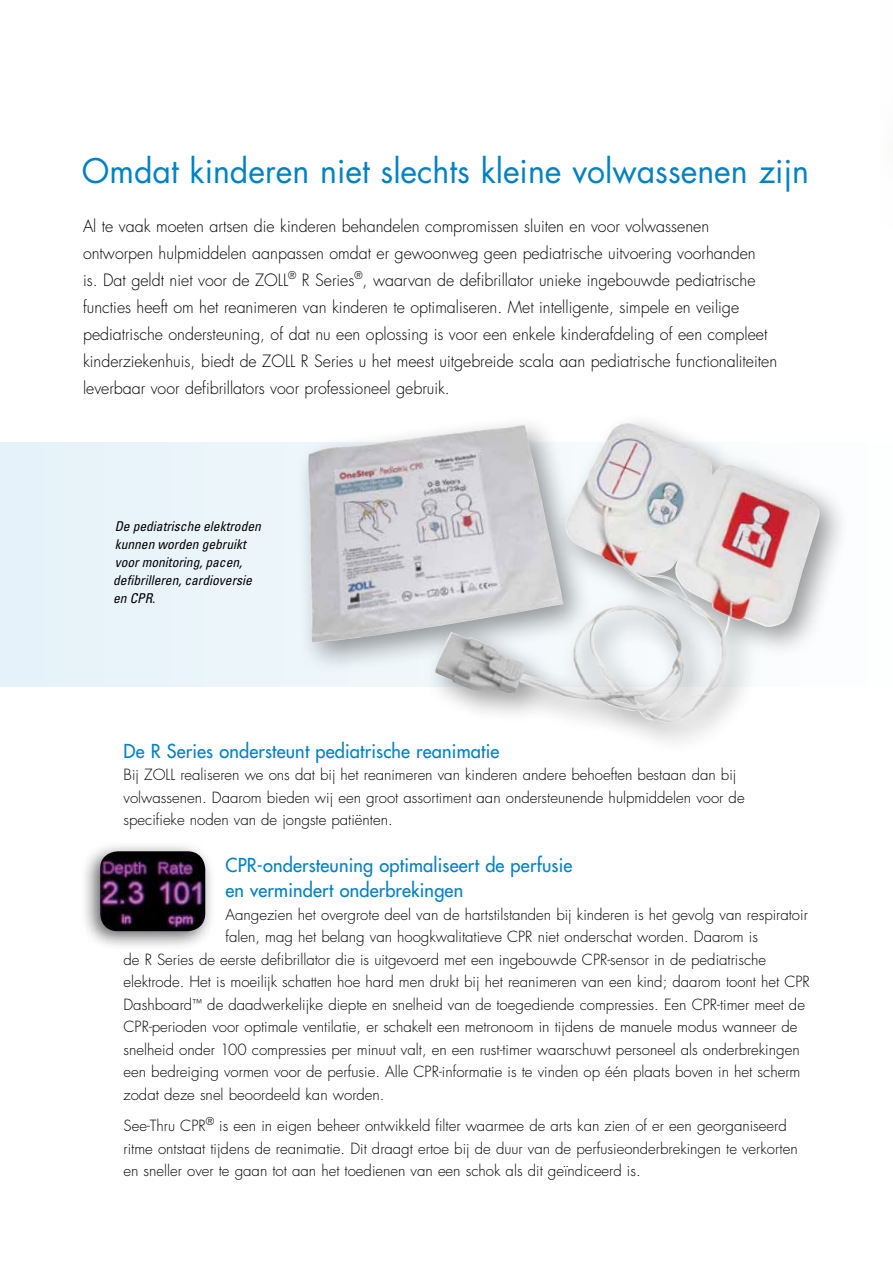
<style>
.page{position:relative;width:893px;height:1263px;background:#fff}
.page>*{position:absolute;margin:0;border:0;box-sizing:border-box;transform-origin:0 0}
.t1{font:33px "Futura Std";color:#0081c6}
.t2{font:500 18.75px/25.5px "Futura Std";letter-spacing:.01em;color:#0081c6}
.t3{font:300 16.5px/27px "Futura Std";color:#000}
.t4{font:300 15px/22.5px "Futura Std";color:#000}
.t5{font:italic condensed 13.5px/18px "Univers";color:#000}
</style>
<div class="page">
<div style="left:0;top:442px;width:295px;height:244px;background:#e9f4fa"></div>
<div style="left:295px;top:411px;width:556px;height:343px;background:#000;opacity:.4"></div>
<img style="left:434px;top:423px;width:289px;height:300px">
<div style="left:80px;top:841px;width:136px;height:110px;background:#000;opacity:.6"></div>
<img style="left:100px;top:851px;width:105px;height:80px">
<h1 class="t1" style="left:82px;top:150px;width:728px">Omdat kinderen niet slechts kleine volwassenen zijn</h1>
<p class="t3" style="left:83px;top:212px;width:696px">Al te vaak moeten artsen die kinderen behandelen compromissen sluiten en voor volwassenen ontworpen hulpmiddelen aanpassen omdat er gewoonweg geen pediatrische uitvoering voorhanden<br>is. Dat geldt niet voor de ZOLL<sup>®</sup> R Series<sup>®</sup>, waarvan de defibrillator unieke ingebouwde pediatrische functies heeft om het reanimeren van kinderen te optimaliseren. Met intelligente, simpele en veilige pediatrische ondersteuning, of dat nu een oplossing is voor een enkele kinderafdeling of een compleet kinderziekenhuis, biedt de ZOLL R Series u het meest uitgebreide scala aan pediatrische functionaliteiten leverbaar voor defibrillators voor professioneel gebruik.</p>
<p class="t5" style="left:113px;top:517px;width:149px">De pediatrische elektroden kunnen worden gebruikt voor monitoring, pacen, defibrilleren, cardioversie en CPR.</p>
<p class="t2" style="left:124px;top:738px;width:377px">De R Series ondersteunt pediatrische reanimatie</p>
<p class="t4" style="left:124px;top:764px;width:623px">Bij ZOLL realiseren we ons dat bij het reanimeren van kinderen andere behoeften bestaan dan bij volwassenen. Daarom bieden wij een groot assortiment aan ondersteunende hulpmiddelen voor de specifieke noden van de jongste patiënten.</p>
<p class="t2" style="left:226px;top:852px;width:348px">CPR-ondersteuning optimaliseert de perfusie en vermindert onderbrekingen</p>
<p class="t4" style="left:226px;top:904px;width:584px">Aangezien het overgrote deel van de hartstilstanden bij kinderen is het gevolg van respiratoir</p>
<p class="t4" style="left:226px;top:926px;width:534px">falen, mag het belang van hoogkwalitatieve CPR niet onderschat worden. Daarom is</p>
<p class="t4" style="left:124px;top:949px;width:644px">de R Series de eerste defibrillator die is uitgevoerd met een ingebouwde CPR-sensor in de pediatrische</p>
<p class="t4" style="left:124px;top:971px;width:688px">elektrode. Het is moeilijk schatten hoe hard men drukt bij het reanimeren van een kind; daarom toont het CPR</p>
<p class="t4" style="left:124px;top:994px;width:683px">Dashboard<sup>™</sup> de daadwerkelijke diepte en snelheid van de toegediende compressies. Een CPR-timer meet de</p>
<p class="t4" style="left:124px;top:1016px;width:675px">CPR-perioden voor optimale ventilatie, er schakelt een metronoom in tijdens de manuele modus wanneer de</p>
<p class="t4" style="left:124px;top:1039px;width:678px">snelheid onder 100 compressies per minuut valt, en een rust-timer waarschuwt personeel als onderbrekingen</p>
<p class="t4" style="left:124px;top:1061px;width:678px">een bedreiging vormen voor de perfusie. Alle CPR-informatie is te vinden op één plaats boven in het scherm</p>
<p class="t4" style="left:124px;top:1084px;width:263px">zodat deze snel beoordeeld kan worden.</p>
<p class="t4" style="left:124px;top:1115px;width:676px">See-Thru CPR<sup>®</sup> is een in eigen beheer ontwikkeld filter waarmee de arts kan zien of er een georganiseerd ritme ontstaat tijdens de reanimatie. Dit draagt ertoe bij de duur van de perfusieonderbrekingen te verkorten en sneller over te gaan tot aan het toedienen van een schok als dit geïndiceerd is.</p>
</div>
